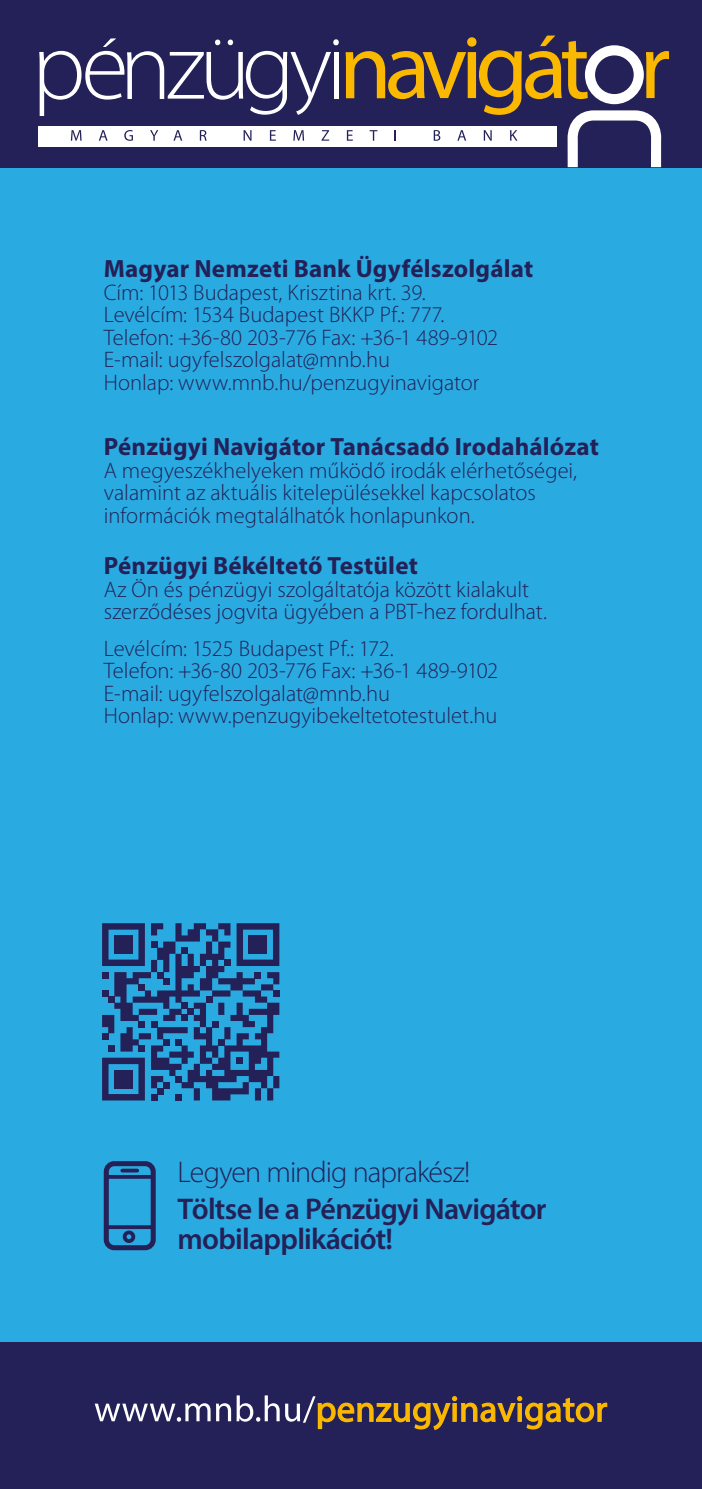
<style>
.page{position:relative;width:702px;height:1489px;background:#fff}
.page>*{position:absolute;margin:0;border:0;box-sizing:border-box;transform-origin:0 0}
.t1{font:600 30px/30px "Myriad Pro";letter-spacing:-.025em;color:#232157}
.t2{font:300 30px "Myriad Pro";letter-spacing:-.035em;color:#232157}
.t3{font:700 25px "Myriad Pro";letter-spacing:.005em;color:#232157}
.t4{font:300 22.5px/22.5px "Myriad Pro";color:#232157}
</style>
<div class="page">
<div style="left:0;top:0;width:702px;height:1488px;background:#29abe2"></div>
<div style="left:0;top:0;width:702px;height:167px;background:#232157"></div>
<svg style="left:39px;top:38px;width:300px;height:78px"></svg>
<div style="left:38px;top:126px;width:518px;height:20px;background:#fff"></div>
<svg style="left:71px;top:130px;width:11px;height:11px"></svg>
<svg style="left:99px;top:130px;width:9px;height:11px"></svg>
<svg style="left:124px;top:130px;width:9px;height:11px"></svg>
<svg style="left:150px;top:130px;width:8px;height:11px"></svg>
<svg style="left:173px;top:130px;width:9px;height:11px"></svg>
<svg style="left:200px;top:130px;width:7px;height:11px"></svg>
<svg style="left:243px;top:130px;width:8px;height:11px"></svg>
<svg style="left:270px;top:130px;width:6px;height:11px"></svg>
<svg style="left:293px;top:130px;width:11px;height:11px"></svg>
<svg style="left:321px;top:130px;width:8px;height:11px"></svg>
<svg style="left:345px;top:36px;width:324px;height:131px"></svg>
<div style="left:0;top:1341px;width:702px;height:147px;background:#232157"></div>
<svg style="left:95px;top:1403px;width:115px;height:18px"></svg>
<svg style="left:216px;top:1395px;width:392px;height:35px"></svg>
<svg style="left:110px;top:1175px;width:40px;height:3px"></svg>
<hr style="left:106px;top:1225px;width:47px;height:3px;background:#232157">
<div style="left:104px;top:1160px;width:52px;height:90px;border:5px solid #232157;border-radius:8px"></div>
<div style="left:123px;top:1230px;width:12px;height:12px;border:4px solid #232157;border-radius:50%"></div>
<svg style="left:122px;top:1168px;width:15px;height:4px"></svg>
<svg style="left:102px;top:923px;width:177px;height:177px"></svg>
<div style="left:114px;top:935px;width:19px;height:18px;background:#232157"></div>
<div style="left:249px;top:935px;width:18px;height:18px;background:#232157"></div>
<div style="left:114px;top:1069px;width:19px;height:19px;background:#232157"></div>
<p class="t3" style="left:104px;top:252px;width:431px">Magyar Nemzeti Bank Ügyfélszolgálat</p>
<p class="t4" style="left:104px;top:281px;width:323px">Cím: 1013 Budapest, Krisztina krt. 39.</p>
<p class="t4" style="left:104px;top:303px;width:342px">Levélcím: 1534 Budapest BKKP Pf.: 777.</p>
<p class="t4" style="left:104px;top:326px;width:396px">Telefon: +36-80 203-776 Fax: +36-1 489-9102</p>
<p class="t4" style="left:104px;top:348px;width:288px">E-mail: ugyfelszolgalat@mnb.hu</p>
<p class="t4" style="left:104px;top:371px;width:377px">Honlap: www.mnb.hu/penzugyinavigator</p>
<p class="t3" style="left:104px;top:430px;width:496px">Pénzügyi Navigátor Tanácsadó Irodahálózat</p>
<p class="t4" style="left:104px;top:459px;width:475px">A megyeszékhelyeken működő irodák elérhetőségei, valamint az aktuális kitelepülésekkel kapcsolatos információk megtalálhatók honlapunkon.</p>
<p class="t3" style="left:104px;top:549px;width:316px">Pénzügyi Békéltető Testület</p>
<p class="t4" style="left:104px;top:577px;width:444px">Az Ön és pénzügyi szolgáltatója között kialakult szerződéses jogvita ügyében a PBT-hez fordulhat.</p>
<p class="t4" style="left:104px;top:636px;width:291px">Levélcím: 1525 Budapest Pf.: 172.</p>
<p class="t4" style="left:104px;top:659px;width:396px">Telefon: +36-80 203-776 Fax: +36-1 489-9102</p>
<p class="t4" style="left:104px;top:681px;width:288px">E-mail: ugyfelszolgalat@mnb.hu</p>
<p class="t4" style="left:104px;top:704px;width:395px">Honlap: www.penzugyibekeltetotestulet.hu</p>
<p class="t2" style="left:177px;top:1153px;width:294px">Legyen mindig naprakész!</p>
<p class="t1" style="left:177px;top:1192px;width:370px">Töltse le a Pénzügyi Navigátor mobilapplikációt!</p>
</div>
